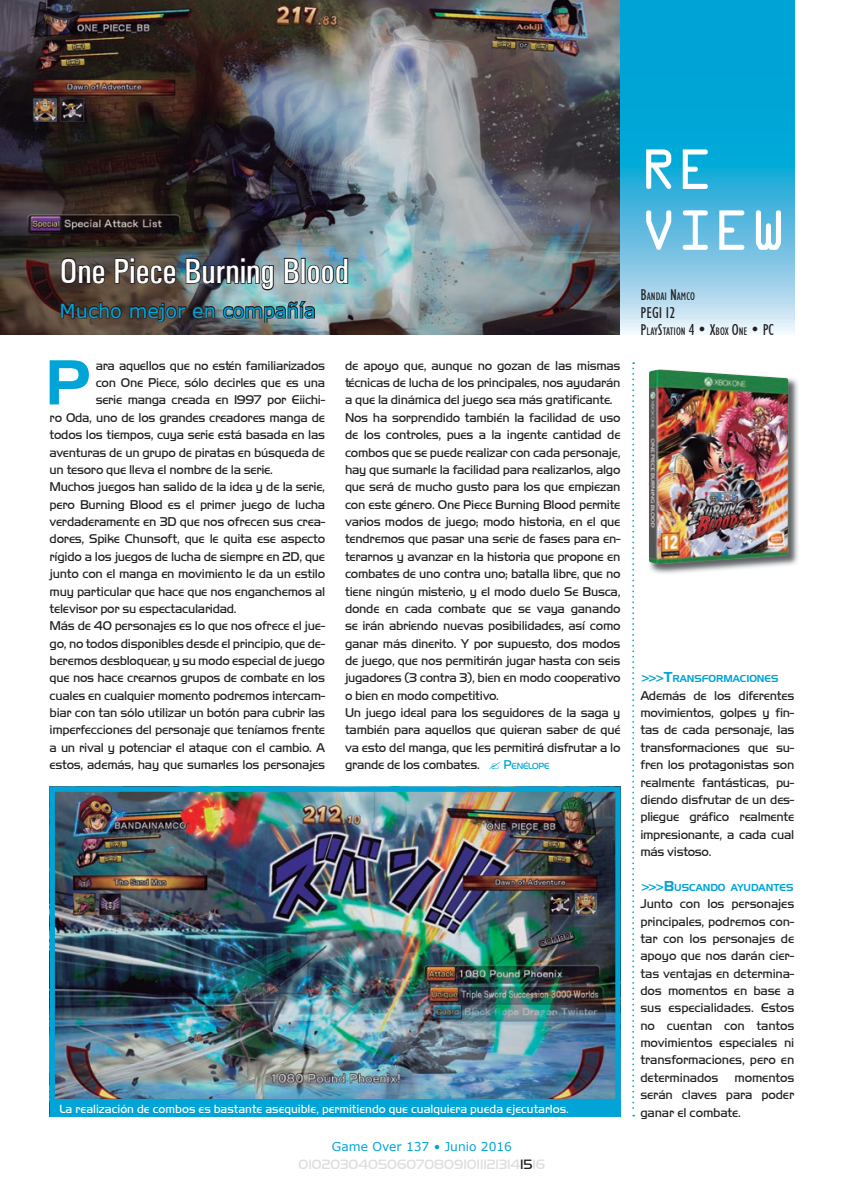
<style>
.page{position:relative;width:844px;height:1191px;background:#fff}
.page>*{position:absolute;margin:0;border:0;box-sizing:border-box;transform-origin:0 0}
.t1{font:61.43px "Handel Gothic BT";color:#00a4d7}
.t2{font:50.75px/60.9px "OCRA Std";color:#fff}
.t3{font:500 condensed 35px "Univers";color:#fff}
.t4{font:19.25px "Verdana";color:#00a4d7}
.t5{font:condensed 15.75px "Humanist 521 BT";color:#231f20}
.t6{font:14px "Handel Got D Ligh";color:#dcdddf}
.t7{font:13.12px/17.3px "Handel Got D Ligh";letter-spacing:-.02em;color:#231f20;text-align:justify}
.t8{font:12.25px "Handel Got D Ligh";color:#fff}
.t9{font:12.25px "Verdana";color:#00a4d7}
.t10{font:condensed 11.03px "Humanist 521 BT";color:#231f20}
.t11{font:9.8px "Handel Gothic BT";color:#00a4d7}
.t12{font:9.1px "Handel Got D Ligh";letter-spacing:-.03em;color:#00a4d7}
.s1{font-size:13.12px}
.s2{color:#231f20}
.s3{font-size:15.75px}
.s4{font-size:12.25px}
.s5{font-size:14px}
</style>
<div class="page">
<img style="left:0;top:0;width:620px;height:335px">
<img style="left:56px;top:792px;width:558px;height:307px">
<div style="left:50px;top:786px;width:570px;height:330px;border:5px solid #00a4d7"></div>
<svg style="left:60px;top:298px;width:63px;height:22px"></svg>
<svg style="left:129px;top:299px;width:187px;height:24px;background:#535b5a"></svg>
<svg style="left:60px;top:256px;width:46px;height:29px"></svg>
<svg style="left:114px;top:257px;width:63px;height:28px;background:#473d36"></svg>
<img style="left:184px;top:257px;width:91px;height:34px">
<svg style="left:282px;top:257px;width:67px;height:28px;background:#5e747b"></svg>
<svg style="left:620px;top:0;width:174px;height:334px;background:#3db5dd"></svg>
<svg style="left:632px;top:362px;width:2px;height:754px"></svg>
<div style="left:50px;top:1099px;width:570px;height:17px;background:#00a4d7"></div>
<img style="left:649px;top:378px;width:149px;height:196px">
<img style="left:648px;top:369px;width:140px;height:195px">
<h3 class="t3" style="left:60px;top:250px;width:291px">One Piece Burning Blood</h3>
<h3 class="t4" style="left:60px;top:297px;width:258px">Mucho mejor en compañía</h3>
<h1 class="t1" style="left:45px;top:345px;width:47px">P</h1>
<p class="t7" style="left:96px;top:357px;width:231px">ara aquellos que no estén familiarizados</p>
<p class="t7" style="left:96px;top:374px;width:231px">con One Piece, sólo decirles que es una</p>
<p class="t7" style="left:96px;top:391px;width:231px">serie manga creada en 1997 por Eiichi-</p>
<p class="t7" style="left:50px;top:409px;width:277px">ro Oda, uno de los grandes creadores manga de</p>
<p class="t7" style="left:50px;top:426px;width:277px">todos los tiempos, cuya serie está basada en las</p>
<p class="t7" style="left:50px;top:443px;width:277px">aventuras de un grupo de piratas en búsqueda de</p>
<p class="t7" style="left:50px;top:461px;width:225px">un tesoro que lleva el nombre de la serie.</p>
<p class="t7" style="left:50px;top:478px;width:277px">Muchos juegos han salido de la idea y de la serie,</p>
<p class="t7" style="left:50px;top:496px;width:277px">pero Burning Blood es el primer juego de lucha</p>
<p class="t7" style="left:50px;top:513px;width:277px">verdaderamente en 3D que nos ofrecen sus crea-</p>
<p class="t7" style="left:50px;top:530px;width:277px">dores, Spike Chunsoft, que le quita ese aspecto</p>
<p class="t7" style="left:50px;top:548px;width:277px">rígido a los juegos de lucha de siempre en 2D, que</p>
<p class="t7" style="left:50px;top:565px;width:277px">junto con el manga en movimiento le da un estilo</p>
<p class="t7" style="left:50px;top:582px;width:277px">muy particular que hace que nos enganchemos al</p>
<p class="t7" style="left:50px;top:600px;width:188px">televisor por su espectacularidad.</p>
<p class="t7" style="left:50px;top:617px;width:277px">Más de 40 personajes es lo que nos ofrece el jue-</p>
<p class="t7" style="left:50px;top:634px;width:277px">go, no todos disponibles desde el principio, que de-</p>
<p class="t7" style="left:50px;top:652px;width:277px">beremos desbloquear, y su modo especial de juego</p>
<p class="t7" style="left:50px;top:669px;width:277px">que nos hace crearnos grupos de combate en los</p>
<p class="t7" style="left:50px;top:687px;width:277px">cuales en cualquier momento podremos intercam-</p>
<p class="t7" style="left:50px;top:704px;width:277px">biar con tan sólo utilizar un botón para cubrir las</p>
<p class="t7" style="left:50px;top:721px;width:277px">imperfecciones del personaje que teníamos frente</p>
<p class="t7" style="left:50px;top:739px;width:277px">a un rival y potenciar el ataque con el cambio. A</p>
<p class="t7" style="left:50px;top:756px;width:277px">estos, además, hay que sumarles los personajes</p>
<p class="t7" style="left:345px;top:357px;width:277px;text-align:left">de apoyo que, aunque no gozan de las mismas técnicas de lucha de los principales, nos ayudarán a que la dinámica del juego sea más gratificante.<br>Nos ha sorprendido también la facilidad de uso de los controles, pues a la ingente cantidad de combos que se puede realizar con cada personaje, hay que sumarle la facilidad para realizarlos, algo que será de mucho gusto para los que empiezan con este género. One Piece Burning Blood permite varios modos de juego; modo historia, en el que tendremos que pasar una serie de fases para en&shy;terarnos y avanzar en la historia que propone en combates de uno contra uno; batalla libre, que no tiene ningún misterio, y el modo duelo Se Busca, donde en cada combate que se vaya ganando se irán abriendo nuevas posibilidades, así como ganar más dinerito. Y por supuesto, dos modos de juego, que nos permitirán jugar hasta con seis jugadores (3 contra 3), bien en modo cooperativo o bien en modo competitivo.<br>Un juego ideal para los seguidores de la saga y también para aquellos que quieran saber de qué va esto del manga, que les permitirá disfrutar a lo grande de los combates.</p>
<p class="t12" style="left:503px;top:761px;width:47px"><span class="s1">P</span>ENÉLOPE</p>
<p class="t8" style="left:60px;top:1101px;width:510px">La realización de combos es bastante asequible, permitiendo que cualquiera pueda ejecutarlos.</p>
<p class="t9" style="left:332px;top:1138px;width:182px">Game Over 137 • Junio 2016</p>
<p class="t6" style="left:298px;top:1156px;width:248px">0102030405060708091011121314<span class="s2">15</span>16</p>
<h2 class="t2" style="left:640px;top:144px;width:148px">RE<br>VIEW</h2>
<p class="t10" style="left:640px;top:290px;width:56px"><span class="s3">B</span>ANDAI <span class="s3">N</span>AMCO</p>
<p class="t5" style="left:640px;top:303px;width:36px">PEGI 12</p>
<p class="t10" style="left:640px;top:325px;width:135px"><span class="s3">P</span>LAY<span class="s3">S</span>TATION <span class="s3">4 • X</span>BOX <span class="s3">O</span>NE <span class="s3">• PC</span></p>
<p class="t11" style="left:640px;top:673px;width:140px"><span class="s4">&gt;&gt;&gt;</span><span class="s5">T</span>RANSFORMACIONES</p>
<p class="t7" style="left:640px;top:687px;width:155px">Además de los diferentes movimientos, golpes y fin&shy;tas de cada personaje, las transformaciones que su&shy;fren los protagonistas son realmente fantásticas, pu&shy;diendo disfrutar de un des&shy;pliegue gráfico realmente impresionante, a cada cual más vistoso.</p>
<p class="t11" style="left:640px;top:881px;width:154px"><span class="s4">&gt;&gt;&gt;</span><span class="s5">B</span>USCANDO AYUDANTES</p>
<p class="t7" style="left:640px;top:895px;width:155px">Junto con los personajes principales, podremos con&shy;tar con los personajes de apoyo que nos darán cier&shy;tas ventajas en determina&shy;dos momentos en base a sus especialidades. Estos no cuentan con tantos movimientos especiales ni transformaciones, pero en determinados momentos serán claves para poder ganar el combate.</p>
</div>
